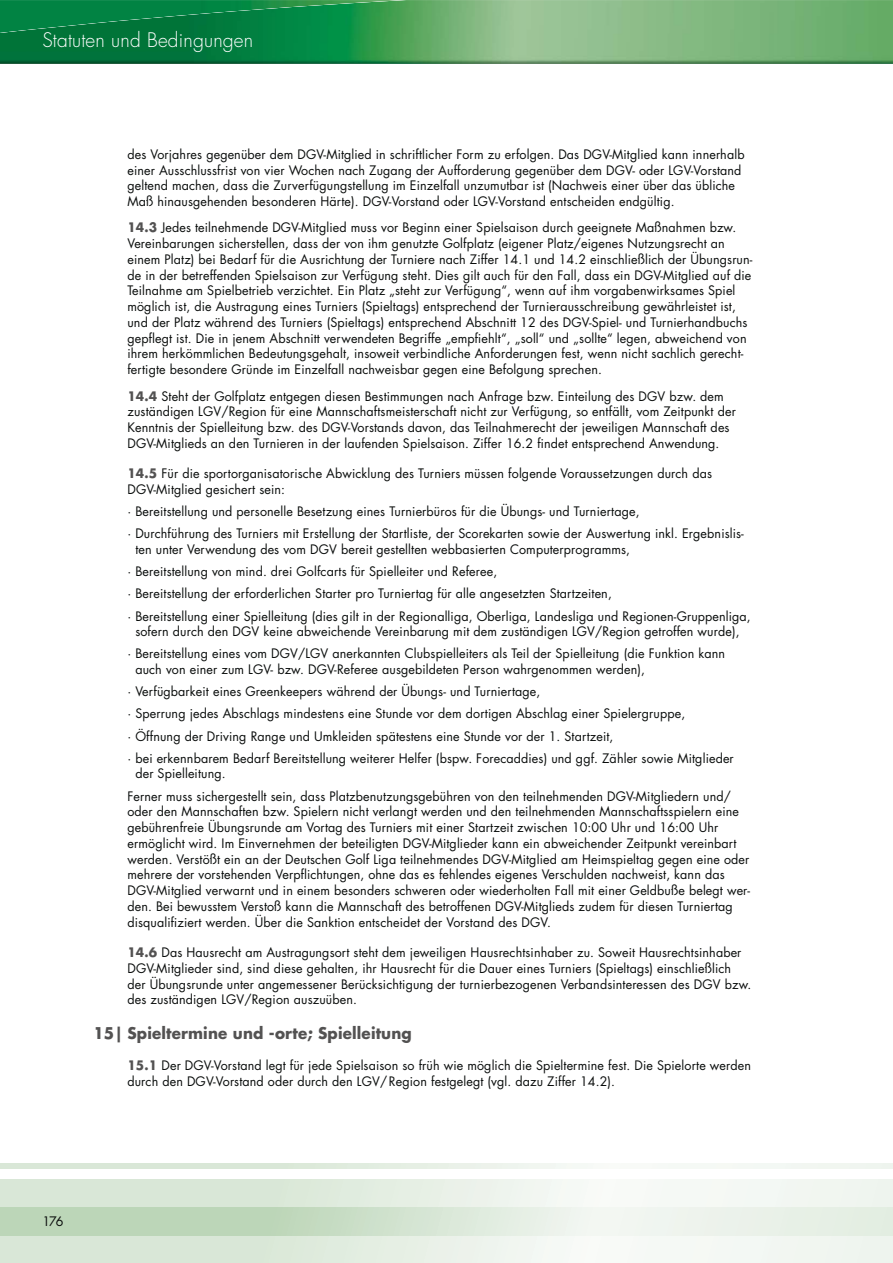
<style>
.page{position:relative;width:893px;height:1263px;background:#fff}
.page>*{position:absolute;margin:0;border:0;box-sizing:border-box;transform-origin:0 0}
.t1{font:300 19.5px "Futura LT";letter-spacing:.01em;color:#fff}
.t2{font:700 15.75px "Futura LT";letter-spacing:.01em;color:#535252;scale:.96 1}
.t3{font:12.75px/15.8px "Futura LT";letter-spacing:.01em;color:#0a0d0c}
.s1{font-weight:700;color:#535252}
</style>
<div class="page">
<svg style="left:0;top:1164px;width:892px;height:5px"></svg>
<div style="left:0;top:1180px;width:892px;height:28px;background:linear-gradient(to right,#d5e4d2,#fafcfa)"></div>
<div style="left:0;top:1235px;width:892px;height:28px;background:linear-gradient(to right,#d5e5d3,#fafcfa)"></div>
<svg style="left:0;top:1208px;width:892px;height:27px;background:#d5e5d3"></svg>
<img style="left:0;top:0;width:892px;height:57px">
<img style="left:0;top:0;width:405px;height:33px">
<h1 class="t1" style="left:42px;top:29px;width:212px">Statuten und Bedingungen</h1>
<p class="t3" style="left:127px;top:147px;width:618px">des Vorjahres gegenüber dem DGV-Mitglied in schriftlicher Form zu erfolgen. Das DGV-Mitglied kann innerhalb einer Ausschlussfrist von vier Wochen nach Zugang der Aufforderung gegenüber dem DGV- oder LGV-Vorstand geltend machen, dass die Zurverfügungstellung im Einzelfall unzumutbar ist (Nachweis einer über das übliche Maß hinausgehenden besonderen Härte). DGV-Vorstand oder LGV-Vorstand entscheiden endgültig.</p>
<p class="t3" style="left:127px;top:220px;width:626px"><span class="s1">14.3</span> Jedes teilnehmende DGV-Mitglied muss vor Beginn einer Spielsaison durch geeignete Maßnahmen bzw.<br>Vereinbarungen sicherstellen, dass der von ihm genutzte Golfplatz (eigener Platz/eigenes Nutzungsrecht an einem Platz) bei Bedarf für die Ausrichtung der Turniere nach Ziffer 14.1 und 14.2 einschließlich der Übungsrun&shy;de in der betreffenden Spielsaison zur Verfügung steht. Dies gilt auch für den Fall, dass ein DGV-Mitglied auf die Teilnahme am Spielbetrieb verzichtet. Ein Platz „steht zur Verfügung“, wenn auf ihm vorgabenwirksames Spiel möglich ist, die Austragung eines Turniers (Spieltags) entsprechend der Turnierausschreibung gewährleistet ist, und der Platz während des Turniers (Spieltags) entsprechend Abschnitt 12 des DGV-Spiel- und Turnierhandbuchs gepflegt ist. Die in jenem Abschnitt verwendeten Begriffe „empfiehlt“, „soll“ und „sollte“ legen, abweichend von ihrem herkömmlichen Bedeutungsgehalt, insoweit verbindliche Anforderungen fest, wenn nicht sachlich gerecht&shy;fertigte besondere Gründe im Einzelfall nachweisbar gegen eine Befolgung sprechen.</p>
<p class="t3" style="left:127px;top:388px;width:610px"><span class="s1">14.4</span> Steht der Golfplatz entgegen diesen Bestimmungen nach Anfrage bzw. Einteilung des DGV bzw. dem zuständigen LGV/Region für eine Mannschaftsmeisterschaft nicht zur Verfügung, so entfällt, vom Zeitpunkt der Kenntnis der Spielleitung bzw. des DGV-Vorstands davon, das Teilnahmerecht der jeweiligen Mannschaft des DGV-Mitglieds an den Turnieren in der laufenden Spielsaison. Ziffer 16.2 findet entsprechend Anwendung.</p>
<p class="t3" style="left:127px;top:466px;width:586px"><span class="s1">14.5</span> Für die sportorganisatorische Abwicklung des Turniers müssen folgende Voraussetzungen durch das<br>DGV-Mitglied gesichert sein:</p>
<p class="t3" style="left:127px;top:501px;width:618px;line-height:22.2px">· Bereitstellung und personelle Besetzung eines Turnierbüros für die Übungs- und Turniertage,<br>· Durchführung des Turniers mit Erstellung der Startliste, der Scorekarten sowie der Auswertung inkl. Ergebnislis-</p>
<p class="t3" style="left:127px;top:539px;width:625px;line-height:22.2px;text-indent:8px">ten unter Verwendung des vom DGV bereit gestellten webbasierten Computerprogramms,<br>· Bereitstellung von mind. drei Golfcarts für Spielleiter und Referee,<br>· Bereitstellung der erforderlichen Starter pro Turniertag für alle angesetzten Startzeiten,<br>· Bereitstellung einer Spielleitung (dies gilt in der Regionalliga, Oberliga, Landesliga und Regionen-Gruppenliga,</p>
<p class="t3" style="left:127px;top:621px;width:613px;line-height:22.2px;text-indent:8px">sofern durch den DGV keine abweichende Vereinbarung mit dem zuständigen LGV/Region getroffen wurde), · Bereitstellung eines vom DGV/LGV anerkannten Clubspielleiters als Teil der Spielleitung (die Funktion kann</p>
<p class="t3" style="left:127px;top:659px;width:608px;line-height:22.2px;text-indent:8px">auch von einer zum LGV- bzw. DGV-Referee ausgebildeten Person wahrgenommen werden),<br>· Verfügbarkeit eines Greenkeepers während der Übungs- und Turniertage,<br>· Sperrung jedes Abschlags mindestens eine Stunde vor dem dortigen Abschlag einer Spielergruppe,<br>· Öffnung der Driving Range und Umkleiden spätestens eine Stunde vor der 1. Startzeit,<br>· bei erkennbarem Bedarf Bereitstellung weiterer Helfer (bspw. Forecaddies) und ggf. Zähler sowie Mitglieder</p>
<p class="t3" style="left:127px;top:763px;width:605px;line-height:22.2px;text-indent:8px">der Spielleitung.<br>Ferner muss sichergestellt sein, dass Platzbenutzungsgebühren von den teilnehmenden DGV-Mitgliedern und/</p>
<p class="t3" style="left:127px;top:804px;width:624px">oder den Mannschaften bzw. Spielern nicht verlangt werden und den teilnehmenden Mannschaftsspielern eine gebührenfreie Übungsrunde am Vortag des Turniers mit einer Startzeit zwischen 10:00 Uhr und 16:00 Uhr ermöglicht wird. Im Einvernehmen der beteiligten DGV-Mitglieder kann ein abweichender Zeitpunkt vereinbart werden. Verstößt ein an der Deutschen Golf Liga teilnehmendes DGV-Mitglied am Heimspieltag gegen eine oder mehrere der vorstehenden Verpflichtungen, ohne das es fehlendes eigenes Verschulden nachweist, kann das DGV-Mitglied verwarnt und in einem besonders schweren oder wiederholten Fall mit einer Geldbuße belegt wer&shy;den. Bei bewusstem Verstoß kann die Mannschaft des betroffenen DGV-Mitglieds zudem für diesen Turniertag disqualifiziert werden. Über die Sanktion entscheidet der Vorstand des DGV.</p>
<p class="t3" style="left:127px;top:945px;width:625px"><span class="s1">14.6</span> Das Hausrecht am Austragungsort steht dem jeweiligen Hausrechtsinhaber zu. Soweit Hausrechtsinhaber DGV-Mitglieder sind, sind diese gehalten, ihr Hausrecht für die Dauer eines Turniers (Spieltags) einschließlich der Übungsrunde unter angemessener Berücksichtigung der turnierbezogenen Verbandsinteressen des DGV bzw. des zuständigen LGV/Region auszuüben.</p>
<p class="t2" style="left:93px;top:1025px;width:333px">15| Spieltermine und -orte; Spielleitung</p>
<p class="t3" style="left:127px;top:1058px;width:625px"><span class="s1">15.1</span> Der DGV-Vorstand legt für jede Spielsaison so früh wie möglich die Spieltermine fest. Die Spielorte werden durch den DGV-Vorstand oder durch den LGV/ Region festgelegt (vgl. dazu Ziffer 14.2).</p>
<p class="t3" style="left:42px;top:1214px;width:23px">176</p>
</div>
